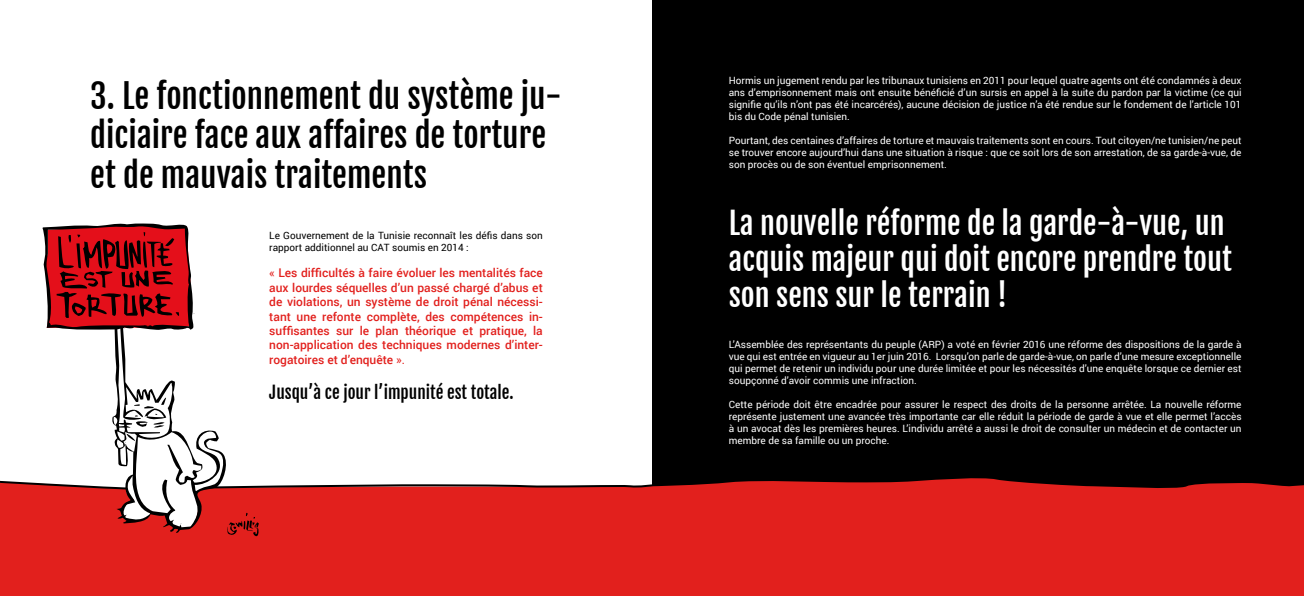
<style>
.page{position:relative;width:1304px;height:596px;background:#fff}
.page>*{position:absolute;margin:0;border:0;box-sizing:border-box;transform-origin:0 0}
.t1{font:33px/39.6px "Fjalla One";color:#000}
.t2{font:30px/36px "Fjalla One";color:#fff}
.t3{font:17px "Fjalla One";color:#000}
.t4{font:500 12px/14.4px "Roboto";color:#e2201d;text-align:justify}
.t5{font:10px/12px "Roboto";color:#fff;text-align:justify}
.t6{font:10px/12px "Roboto";color:#000}
.s1{font-weight:400}
</style>
<div class="page">
<div style="left:0;top:538px;width:643px;height:57px;background:#e2201d"></div>
<div style="left:652px;top:0;width:652px;height:595px;background:#000"></div>
<div style="left:643px;top:538px;width:661px;height:57px;background:#e2201d"></div>
<svg style="left:43px;top:223px;width:183px;height:243px"></svg>
<svg style="left:125px;top:397px;width:41px;height:45px"></svg>
<svg style="left:0;top:466px;width:1304px;height:72px"></svg>
<h1 class="t1" style="left:90px;top:76px;width:473px">3. Le fonctionnement du système ju&shy;diciaire face aux affaires de torture et de mauvais traitements</h1>
<p class="t5" style="left:729px;top:74px;width:514px">Hormis un jugement rendu par les tribunaux tunisiens en 2011 pour lequel quatre agents ont été condamnés à deux ans d’emprisonnement mais ont ensuite bénéficié d’un sursis en appel à la suite du pardon par la victime (ce qui signifie qu’ils n’ont pas été incarcérés), aucune décision de justice n’a été rendue sur le fondement de l’article 101 bis du Code pénal tunisien.</p>
<p class="t5" style="left:729px;top:134px;width:514px">Pourtant, des centaines d’affaires de torture et mauvais traitements sont en cours. Tout citoyen/ne tunisien/ne peut se trouver encore aujourd’hui dans une situation à risque : que ce soit lors de son arrestation, de sa garde-à-vue, de son procès ou de son éventuel emprisonnement.</p>
<p class="t6" style="left:269px;top:229px;width:275px">Le Gouvernement de la Tunisie reconnaît les défis dans son rapport additionnel au CAT soumis en 2014 :</p>
<p class="t4" style="left:269px;top:265px;width:275px"><span class="s1">«</span> Les difficultés à faire évoluer les mentalités face aux lourdes séquelles d’un passé chargé d’abus et de violations, un système de droit pénal nécessi&shy;tant une refonte complète, des compétences in&shy;suffisantes sur le plan théorique et pratique, la non-application des techniques modernes d’inter&shy;rogatoires et d’enquête <span class="s1">».</span></p>
<h3 class="t3" style="left:269px;top:381px;width:246px">Jusqu’à ce jour l’impunité est totale.</h3>
<h2 class="t2" style="left:729px;top:205px;width:505px">La nouvelle réforme de la garde-à-vue, un acquis majeur qui doit encore prendre tout son sens sur le terrain !</h2>
<p class="t5" style="left:729px;top:338px;width:514px">L’Assemblée des représentants du peuple (ARP) a voté en février 2016 une réforme des dispositions de la garde à vue qui est entrée en vigueur au 1er juin 2016. Lorsqu’on parle de garde-à-vue, on parle d’une mesure exceptionnelle qui permet de retenir un individu pour une durée limitée et pour les nécessités d’une enquête lorsque ce dernier est soupçonné d’avoir commis une infraction.</p>
<p class="t5" style="left:729px;top:398px;width:514px">Cette période doit être encadrée pour assurer le respect des droits de la personne arrêtée. La nouvelle réforme représente justement une avancée très importante car elle réduit la période de garde à vue et elle permet l’accès à un avocat dès les premières heures. L’individu arrêté a aussi le droit de consulter un médecin et de contacter un membre de sa famille ou un proche.</p>
</div>
